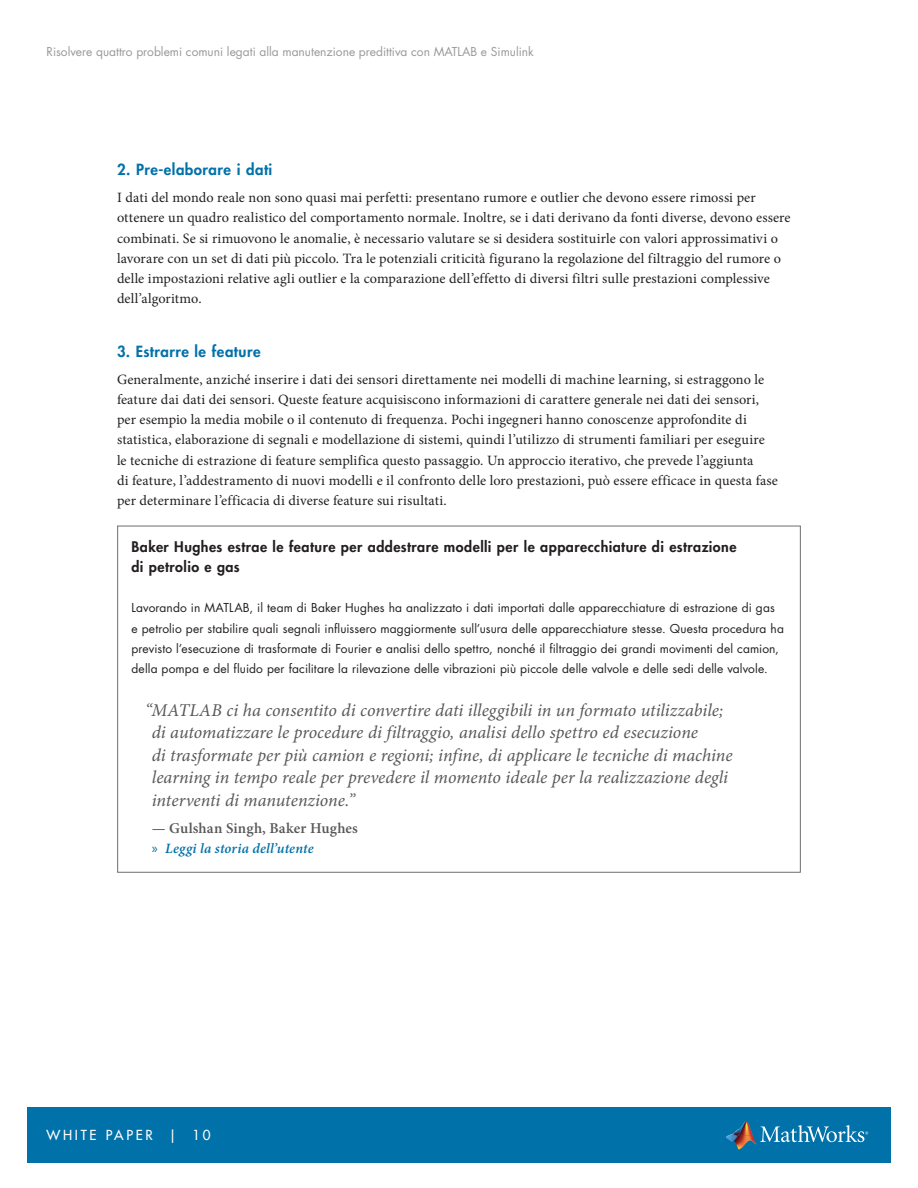
<style>
.page{position:relative;width:918px;height:1188px;background:#fff}
.page>*{position:absolute;margin:0;border:0;box-sizing:border-box;transform-origin:0 0}
.pull_quote{font:italic 18px/22.5px "Minion Pro";letter-spacing:-.005em;color:#57585a}
.Heading_2{font:800 15px "Futura Std";letter-spacing:.03em;color:#0071a9}
.quote_attribution{font:600 15px "Minion Pro";letter-spacing:.005em;color:#57585a}
.Body_Copy{font:14.25px/20.2px "Minion Pro";letter-spacing:.01em;color:#231f20}
.Heading_3{font:800 14.25px/20.2px "Futura Std";letter-spacing:.035em;color:#231f20}
.t1{font:italic 600 14.25px "Minion Pro";letter-spacing:.01em;color:#0071a9}
.t2{font:500 13.5px "Futura Std";letter-spacing:.2em;color:#fff}
.sidebar_sponsor_body{font:12px/20.2px "Futura Std";letter-spacing:.01em;color:#231f20}
.t3{font:12px "Futura Std";color:#999}
.s1{font-family:"Myriad Pro";font-weight:400;font-style:normal}
</style>
<div class="page">
<div style="left:27px;top:1108px;width:864px;height:55px;background:#0071a9"></div>
<img style="left:733px;top:1121px;width:20px;height:14px">
<svg style="left:726px;top:1134px;width:7px;height:8px"></svg>
<img style="left:733px;top:1135px;width:23px;height:14px">
<svg style="left:760px;top:1125px;width:108px;height:17px"></svg>
<p class="t3" style="left:46px;top:44px;width:489px">Risolvere quattro problemi comuni legati alla manutenzione predittiva con MATLAB e Simulink</p>
<p class="Heading_2" style="left:117px;top:160px;width:157px">2. Pre-elaborare i dati</p>
<p class="Body_Copy" style="left:117px;top:188px;width:675px">I dati del mondo reale non sono quasi mai perfetti: presentano rumore e outlier che devono essere rimossi per ottenere un quadro realistico del comportamento normale. Inoltre, se i dati derivano da fonti diverse, devono essere combinati. Se si rimuovono le anomalie, è necessario valutare se si desidera sostituirle con valori approssimativi o lavorare con un set di dati più piccolo. Tra le potenziali criticità figurano la regolazione del filtraggio del rumore o delle impostazioni relative agli outlier e la comparazione dell’effetto di diversi filtri sulle prestazioni complessive dell’algoritmo.</p>
<p class="Heading_2" style="left:117px;top:342px;width:145px">3. Estrarre le feature</p>
<p class="Body_Copy" style="left:117px;top:369px;width:662px">Generalmente, anziché inserire i dati dei sensori direttamente nei modelli di machine learning, si estraggono le feature dai dati dei sensori. Queste feature acquisiscono informazioni di carattere generale nei dati dei sensori, per esempio la media mobile o il contenuto di frequenza. Pochi ingegneri hanno conoscenze approfondite di statistica, elaborazione di segnali e modellazione di sistemi, quindi l’utilizzo di strumenti familiari per eseguire<br>le tecniche di estrazione di feature semplifica questo passaggio. Un approccio iterativo, che prevede l’aggiunta<br>di feature, l’addestramento di nuovi modelli e il confronto delle loro prestazioni, può essere efficace in questa fase per determinare l’efficacia di diverse feature sui risultati.</p>
<p class="Heading_3" style="left:132px;top:536px;width:606px">Baker Hughes estrae le feature per addestrare modelli per le apparecchiature di estrazione di petrolio e gas</p>
<p class="sidebar_sponsor_body" style="left:132px;top:598px;width:654px">Lavorando in MATLAB, il team di Baker Hughes ha analizzato i dati importati dalle apparecchiature di estrazione di gas e petrolio per stabilire quali segnali influissero maggiormente sull’usura delle apparecchiature stesse. Questa procedura ha previsto l’esecuzione di trasformate di Fourier e analisi dello spettro, nonché il filtraggio dei grandi movimenti del camion, della pompa e del fluido per facilitare la rilevazione delle vibrazioni più piccole delle valvole e delle sedi delle valvole.</p>
<p class="pull_quote" style="left:152px;top:699px;width:582px;text-indent:-7px">“MATLAB ci ha consentito di convertire dati illeggibili in un formato utilizzabile; di automatizzare le procedure di filtraggio, analisi dello spettro ed esecuzione<br>di trasformate per più camion e regioni; infine, di applicare le tecniche di machine learning in tempo reale per prevedere il momento ideale per la realizzazione degli interventi di manutenzione.”</p>
<p class="quote_attribution" style="left:152px;top:818px;width:207px">— Gulshan Singh, Baker Hughes</p>
<p class="t1" style="left:152px;top:839px;width:163px"><span class="s1">»</span> Leggi la storia dell’utente</p>
<p class="t2" style="left:46px;top:1127px;width:166px">WHITE PAPER | 10</p>
</div>
